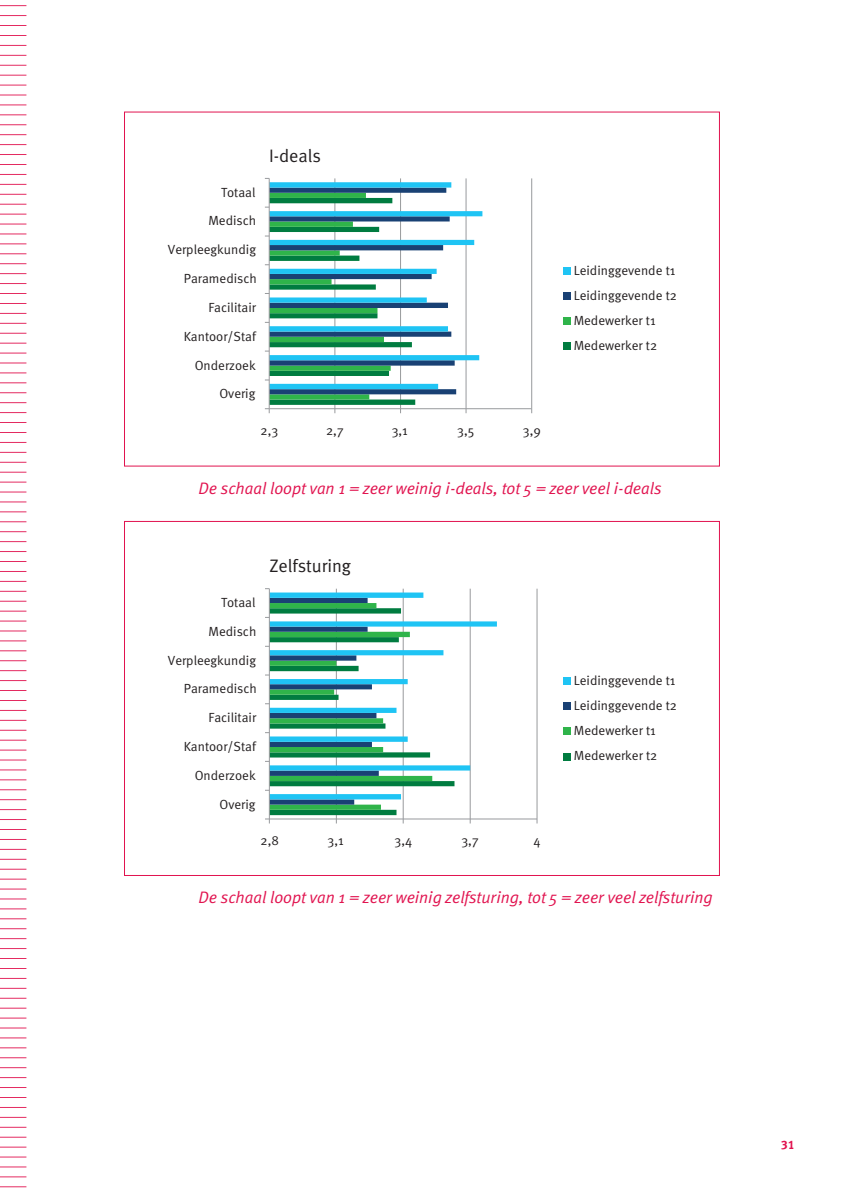
<style>
.page{position:relative;width:844px;height:1191px;background:#fff}
.page>*{position:absolute;margin:0;border:0;box-sizing:border-box;transform-origin:0 0}
.t1{font:18.03px "Meta Normal";color:#231f20}
.t2{font:italic 16.62px "Meta Normal";color:#e1134f}
.t3{font:13.3px/25.2px "Meta Normal";color:#231f20}
.t4{font:12.25px "Meta Bold Caps";color:#e1134f}
</style>
<div class="page">
<svg style="left:0;top:5px;width:26px;height:1px"></svg>
<svg style="left:0;top:15px;width:26px;height:1px"></svg>
<svg style="left:0;top:25px;width:26px;height:1px"></svg>
<svg style="left:0;top:35px;width:26px;height:1px"></svg>
<svg style="left:0;top:45px;width:26px;height:1px"></svg>
<svg style="left:0;top:55px;width:26px;height:1px"></svg>
<svg style="left:0;top:65px;width:26px;height:1px"></svg>
<svg style="left:0;top:75px;width:26px;height:1px"></svg>
<svg style="left:0;top:85px;width:26px;height:1px"></svg>
<svg style="left:0;top:95px;width:26px;height:1px"></svg>
<svg style="left:0;top:105px;width:26px;height:1px"></svg>
<svg style="left:0;top:114px;width:26px;height:1px"></svg>
<svg style="left:0;top:124px;width:26px;height:1px"></svg>
<svg style="left:0;top:134px;width:26px;height:1px"></svg>
<svg style="left:0;top:144px;width:26px;height:1px"></svg>
<svg style="left:0;top:154px;width:26px;height:1px"></svg>
<svg style="left:0;top:164px;width:26px;height:1px"></svg>
<svg style="left:0;top:174px;width:26px;height:1px"></svg>
<svg style="left:0;top:184px;width:26px;height:1px"></svg>
<svg style="left:0;top:194px;width:26px;height:1px"></svg>
<svg style="left:0;top:204px;width:26px;height:1px"></svg>
<svg style="left:0;top:214px;width:26px;height:1px"></svg>
<svg style="left:0;top:224px;width:26px;height:1px"></svg>
<svg style="left:0;top:233px;width:26px;height:1px"></svg>
<svg style="left:0;top:243px;width:26px;height:1px"></svg>
<svg style="left:0;top:253px;width:26px;height:1px"></svg>
<svg style="left:0;top:263px;width:26px;height:1px"></svg>
<svg style="left:0;top:273px;width:26px;height:1px"></svg>
<svg style="left:0;top:283px;width:26px;height:1px"></svg>
<svg style="left:0;top:293px;width:26px;height:1px"></svg>
<svg style="left:0;top:303px;width:26px;height:1px"></svg>
<svg style="left:0;top:313px;width:26px;height:1px"></svg>
<svg style="left:0;top:323px;width:26px;height:1px"></svg>
<svg style="left:0;top:333px;width:26px;height:1px"></svg>
<svg style="left:0;top:343px;width:26px;height:1px"></svg>
<svg style="left:0;top:353px;width:26px;height:1px"></svg>
<svg style="left:0;top:362px;width:26px;height:1px"></svg>
<svg style="left:0;top:372px;width:26px;height:1px"></svg>
<svg style="left:0;top:382px;width:26px;height:1px"></svg>
<svg style="left:0;top:392px;width:26px;height:1px"></svg>
<svg style="left:0;top:402px;width:26px;height:1px"></svg>
<svg style="left:0;top:412px;width:26px;height:1px"></svg>
<svg style="left:0;top:422px;width:26px;height:1px"></svg>
<svg style="left:0;top:432px;width:26px;height:1px"></svg>
<svg style="left:0;top:442px;width:26px;height:1px"></svg>
<svg style="left:0;top:452px;width:26px;height:1px"></svg>
<svg style="left:0;top:462px;width:26px;height:1px"></svg>
<svg style="left:0;top:472px;width:26px;height:1px"></svg>
<svg style="left:0;top:482px;width:26px;height:1px"></svg>
<svg style="left:0;top:491px;width:26px;height:1px"></svg>
<svg style="left:0;top:501px;width:26px;height:1px"></svg>
<svg style="left:0;top:511px;width:26px;height:1px"></svg>
<svg style="left:0;top:521px;width:26px;height:1px"></svg>
<svg style="left:0;top:531px;width:26px;height:1px"></svg>
<svg style="left:0;top:541px;width:26px;height:1px"></svg>
<svg style="left:0;top:551px;width:26px;height:1px"></svg>
<svg style="left:0;top:561px;width:26px;height:1px"></svg>
<svg style="left:0;top:571px;width:26px;height:1px"></svg>
<svg style="left:0;top:581px;width:26px;height:1px"></svg>
<svg style="left:0;top:591px;width:26px;height:1px"></svg>
<svg style="left:0;top:601px;width:26px;height:1px"></svg>
<svg style="left:0;top:611px;width:26px;height:1px"></svg>
<svg style="left:0;top:620px;width:26px;height:1px"></svg>
<svg style="left:0;top:630px;width:26px;height:1px"></svg>
<svg style="left:0;top:640px;width:26px;height:1px"></svg>
<svg style="left:0;top:650px;width:26px;height:1px"></svg>
<svg style="left:0;top:660px;width:26px;height:1px"></svg>
<svg style="left:0;top:670px;width:26px;height:1px"></svg>
<svg style="left:0;top:680px;width:26px;height:1px"></svg>
<svg style="left:0;top:690px;width:26px;height:1px"></svg>
<svg style="left:0;top:700px;width:26px;height:1px"></svg>
<svg style="left:0;top:710px;width:26px;height:1px"></svg>
<svg style="left:0;top:720px;width:26px;height:1px"></svg>
<svg style="left:0;top:730px;width:26px;height:1px"></svg>
<svg style="left:0;top:740px;width:26px;height:1px"></svg>
<svg style="left:0;top:749px;width:26px;height:1px"></svg>
<svg style="left:0;top:759px;width:26px;height:1px"></svg>
<svg style="left:0;top:769px;width:26px;height:1px"></svg>
<svg style="left:0;top:779px;width:26px;height:1px"></svg>
<svg style="left:0;top:789px;width:26px;height:1px"></svg>
<svg style="left:0;top:799px;width:26px;height:1px"></svg>
<svg style="left:0;top:809px;width:26px;height:1px"></svg>
<svg style="left:0;top:819px;width:26px;height:1px"></svg>
<svg style="left:0;top:829px;width:26px;height:1px"></svg>
<svg style="left:0;top:839px;width:26px;height:1px"></svg>
<svg style="left:0;top:849px;width:26px;height:1px"></svg>
<svg style="left:0;top:859px;width:26px;height:1px"></svg>
<svg style="left:0;top:868px;width:26px;height:1px"></svg>
<svg style="left:0;top:878px;width:26px;height:1px"></svg>
<svg style="left:0;top:888px;width:26px;height:1px"></svg>
<svg style="left:0;top:898px;width:26px;height:1px"></svg>
<svg style="left:0;top:908px;width:26px;height:1px"></svg>
<svg style="left:0;top:918px;width:26px;height:1px"></svg>
<svg style="left:0;top:928px;width:26px;height:1px"></svg>
<svg style="left:0;top:938px;width:26px;height:1px"></svg>
<svg style="left:0;top:948px;width:26px;height:1px"></svg>
<svg style="left:0;top:958px;width:26px;height:1px"></svg>
<svg style="left:0;top:968px;width:26px;height:1px"></svg>
<svg style="left:0;top:978px;width:26px;height:1px"></svg>
<svg style="left:0;top:988px;width:26px;height:1px"></svg>
<svg style="left:0;top:997px;width:26px;height:1px"></svg>
<svg style="left:0;top:1007px;width:26px;height:1px"></svg>
<svg style="left:0;top:1017px;width:26px;height:1px"></svg>
<svg style="left:0;top:1027px;width:26px;height:1px"></svg>
<svg style="left:0;top:1037px;width:26px;height:1px"></svg>
<svg style="left:0;top:1047px;width:26px;height:1px"></svg>
<svg style="left:0;top:1057px;width:26px;height:1px"></svg>
<svg style="left:0;top:1067px;width:26px;height:1px"></svg>
<svg style="left:0;top:1077px;width:26px;height:1px"></svg>
<svg style="left:0;top:1087px;width:26px;height:1px"></svg>
<svg style="left:0;top:1097px;width:26px;height:1px"></svg>
<svg style="left:0;top:1107px;width:26px;height:1px"></svg>
<svg style="left:0;top:1117px;width:26px;height:1px"></svg>
<svg style="left:0;top:1126px;width:26px;height:1px"></svg>
<svg style="left:0;top:1136px;width:26px;height:1px"></svg>
<svg style="left:0;top:1146px;width:26px;height:1px"></svg>
<svg style="left:0;top:1156px;width:26px;height:1px"></svg>
<svg style="left:0;top:1166px;width:26px;height:1px"></svg>
<svg style="left:0;top:1176px;width:26px;height:1px"></svg>
<svg style="left:0;top:1186px;width:26px;height:1px"></svg>
<hr style="left:334px;top:178px;width:1px;height:231px;background:#989a9d">
<hr style="left:400px;top:178px;width:1px;height:231px;background:#989a9d">
<hr style="left:465px;top:178px;width:1px;height:231px;background:#989a9d">
<hr style="left:531px;top:178px;width:1px;height:231px;background:#989a9d">
<svg style="left:270px;top:182px;width:212px;height:207px"></svg>
<hr style="left:269px;top:408px;width:262px;height:1px;background:#989a9d">
<hr style="left:269px;top:178px;width:1px;height:231px;background:#989a9d">
<svg style="left:265px;top:188px;width:191px;height:225px"></svg>
<div style="left:562px;top:267px;width:8px;height:8px;background:#1fc4f4"></div>
<div style="left:562px;top:292px;width:8px;height:8px;background:#194174"></div>
<div style="left:562px;top:317px;width:8px;height:8px;background:#2fb44a"></div>
<div style="left:562px;top:342px;width:8px;height:8px;background:#007c40"></div>
<hr style="left:336px;top:588px;width:1px;height:231px;background:#989a9d">
<hr style="left:402px;top:588px;width:1px;height:231px;background:#989a9d">
<hr style="left:469px;top:588px;width:1px;height:231px;background:#989a9d">
<hr style="left:536px;top:588px;width:1px;height:231px;background:#989a9d">
<svg style="left:270px;top:592px;width:227px;height:207px"></svg>
<hr style="left:269px;top:818px;width:268px;height:1px;background:#989a9d">
<hr style="left:269px;top:588px;width:1px;height:231px;background:#989a9d">
<svg style="left:265px;top:598px;width:189px;height:225px"></svg>
<div style="left:562px;top:677px;width:8px;height:8px;background:#1fc4f4"></div>
<div style="left:562px;top:702px;width:8px;height:8px;background:#194174"></div>
<div style="left:562px;top:727px;width:8px;height:8px;background:#2fb44a"></div>
<div style="left:562px;top:752px;width:8px;height:8px;background:#007c40"></div>
<p class="t3" style="left:221px;top:181px;width:36px">Totaal</p>
<p class="t3" style="left:208px;top:210px;width:49px">Medisch</p>
<p class="t3" style="left:168px;top:238px;width:90px">Verpleegkundig</p>
<p class="t3" style="left:184px;top:267px;width:74px">Paramedisch</p>
<p class="t3" style="left:208px;top:296px;width:49px">Facilitair</p>
<p class="t3" style="left:184px;top:325px;width:74px">Kantoor/Staf</p>
<p class="t3" style="left:195px;top:354px;width:62px">Onderzoek</p>
<p class="t3" style="left:219px;top:382px;width:37px">Overig</p>
<h1 class="t1" style="left:269px;top:149px;width:53px">I-deals</h1>
<p class="t3" style="left:260px;top:419px;width:19px">2,3</p>
<p class="t3" style="left:326px;top:419px;width:19px">2,7</p>
<p class="t3" style="left:391px;top:419px;width:18px">3,1</p>
<p class="t3" style="left:457px;top:419px;width:19px">3,5</p>
<p class="t3" style="left:522px;top:419px;width:20px">3,9</p>
<p class="t3" style="left:573px;top:259px;width:105px">Leidinggevende t1<br>Leidinggevende t2<br>Medewerker t1<br>Medewerker t2</p>
<p class="t2" style="left:198px;top:482px;width:464px">De schaal loopt van 1 = zeer weinig i-deals, tot 5 = zeer veel i-deals</p>
<p class="t3" style="left:221px;top:591px;width:36px">Totaal</p>
<p class="t3" style="left:208px;top:620px;width:49px">Medisch</p>
<p class="t3" style="left:168px;top:648px;width:90px">Verpleegkundig</p>
<p class="t3" style="left:184px;top:677px;width:74px">Paramedisch</p>
<p class="t3" style="left:208px;top:706px;width:49px">Facilitair</p>
<p class="t3" style="left:184px;top:735px;width:74px">Kantoor/Staf</p>
<p class="t3" style="left:195px;top:764px;width:62px">Onderzoek</p>
<p class="t3" style="left:219px;top:792px;width:37px">Overig</p>
<h1 class="t1" style="left:269px;top:559px;width:83px">Zelfsturing</h1>
<p class="t3" style="left:260px;top:829px;width:20px">2,8</p>
<p class="t3" style="left:327px;top:829px;width:18px">3,1</p>
<p class="t3" style="left:394px;top:829px;width:19px">3,4</p>
<p class="t3" style="left:461px;top:829px;width:19px">3,7</p>
<p class="t3" style="left:533px;top:829px;width:9px">4</p>
<p class="t3" style="left:573px;top:669px;width:105px">Leidinggevende t1<br>Leidinggevende t2<br>Medewerker t1<br>Medewerker t2</p>
<p class="t2" style="left:198px;top:891px;width:515px">De schaal loopt van 1 = zeer weinig zelfsturing, tot 5 = zeer veel zelfsturing</p>
<p class="t4" style="left:781px;top:1137px;width:15px">31</p>
</div>
